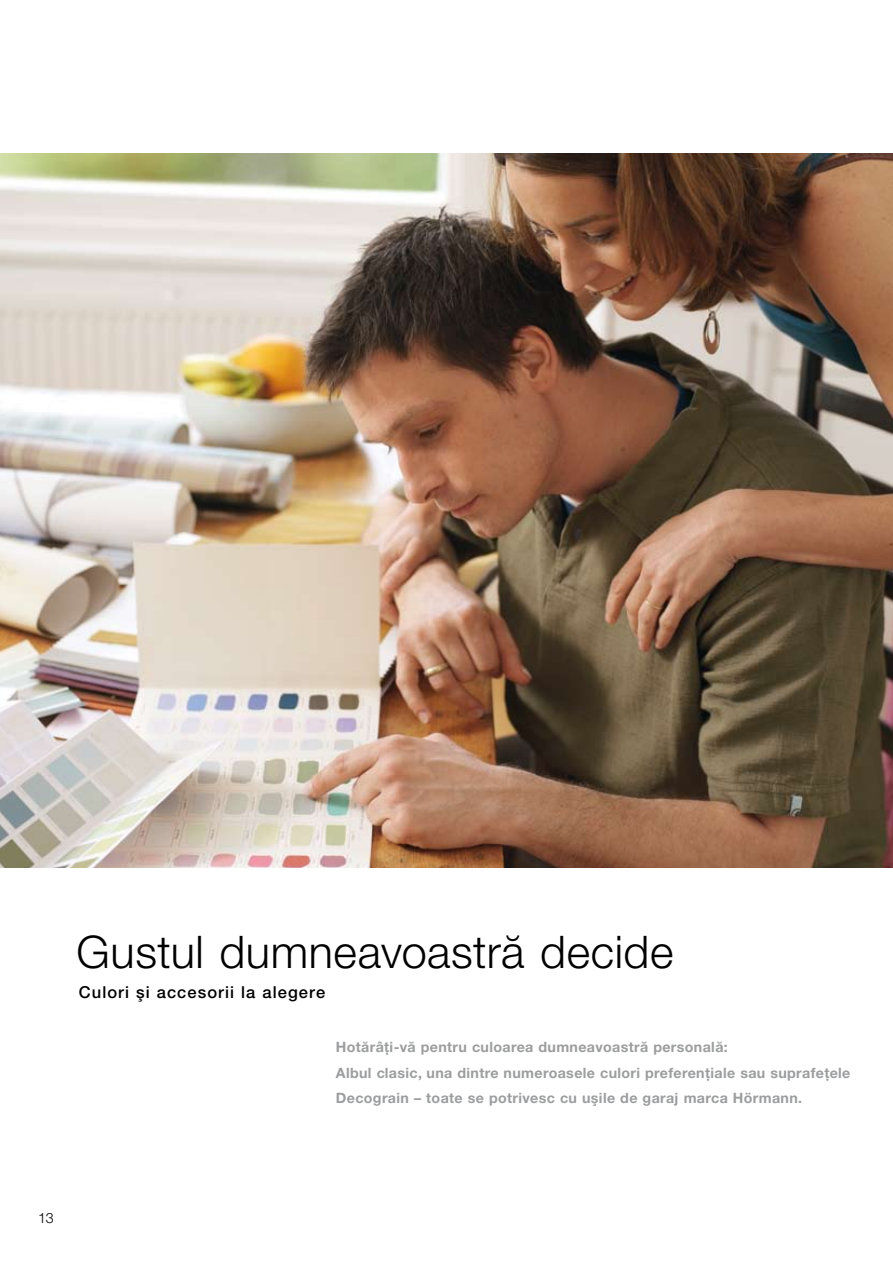
<style>
.page{position:relative;width:893px;height:1263px;background:#fff}
.page>*{position:absolute;margin:0;border:0;box-sizing:border-box;transform-origin:0 0}
.t1{font:300 45px "Hoermann Helvetica Neue";letter-spacing:.015em;color:#000}
.t2{font:500 16.5px "Hoermann Helvetica Neue";letter-spacing:.065em;color:#000}
.t3{font:700 14.25px/25.5px "Hoermann Helvetica Neue";letter-spacing:.025em;color:#9c9d9e}
.t4{font:300 14.25px "Hoermann Helvetica Neue";color:#000}
</style>
<div class="page">
<img style="left:0;top:153px;width:893px;height:714px">
<h1 class="t1" style="left:77px;top:920px;width:598px">Gustul dumneavoastră decide</h1>
<p class="t2" style="left:79px;top:980px;width:248px">Culori şi accesorii la alegere</p>
<p class="t3" style="left:336px;top:1033px;width:516px">Hotărâţi-vă pentru culoarea dumneavoastră personală:<br>Albul clasic, una dintre numeroasele culori preferenţiale sau suprafeţele<br>Decograin – toate se potrivesc cu uşile de garaj marca Hörmann.</p>
<p class="t4" style="left:38px;top:1207px;width:17px">13</p>
</div>
